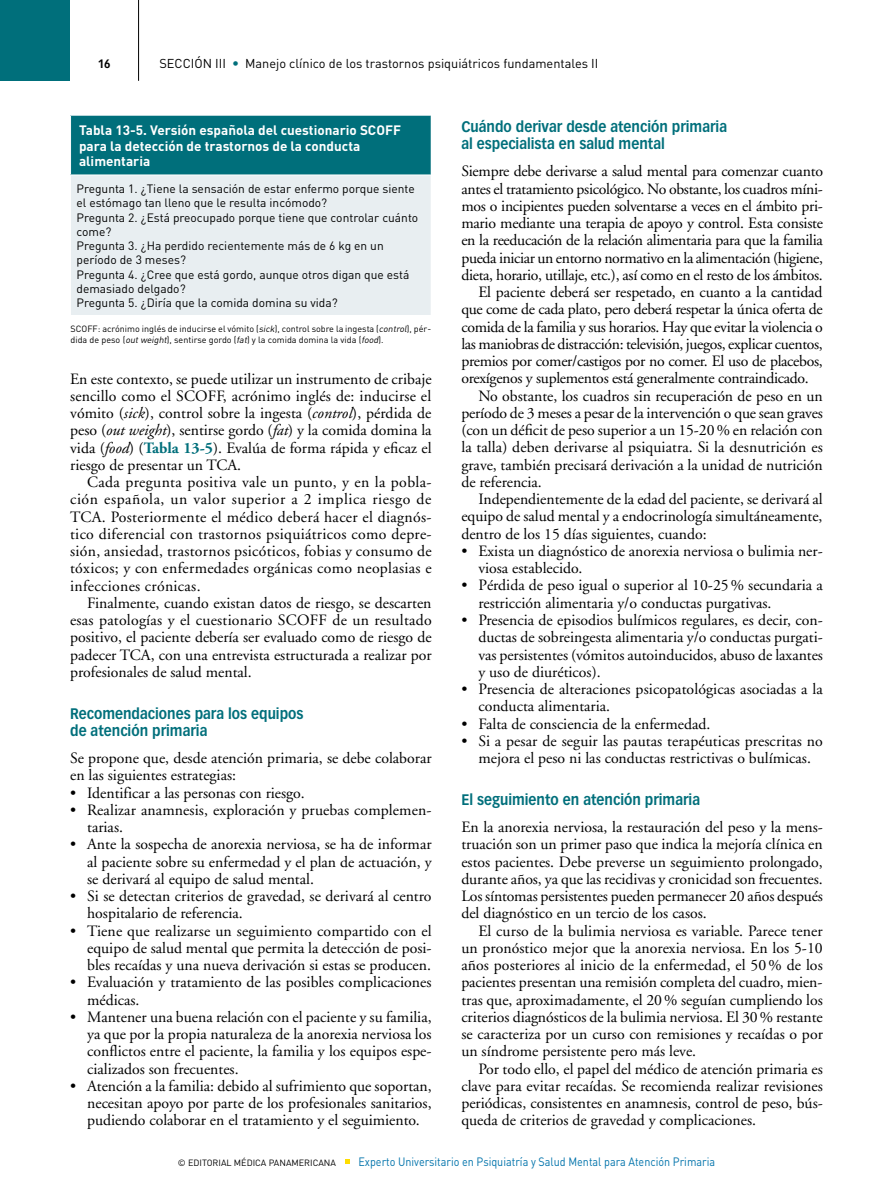
<style>
.page{position:relative;width:893px;height:1191px;background:#fff}
.page>*{position:absolute;margin:0;border:0;box-sizing:border-box;transform-origin:0 0}
.t1{font:15.75px/17.2px "Adobe Garamond";color:#000;text-align:justify}
.t2{font:15.75px "Adobe Garamond";letter-spacing:-.02em;color:#000}
.t3{font:15.75px "Adobe Garamond";letter-spacing:-.025em;color:#000}
.t4{font:700 15px/17.2px "Vectora LT Std";color:#006f7b;scale:.9 1}
.t5{font:700 13.5px/15.8px "DIN";color:#fff}
.t6{font:12.75px "DIN Pro";color:#000}
.t7{font:12px/14.2px "DIN";color:#000}
.t8{font:12px "DIN";color:#0073ab;scale:.9 1}
.t9{font:700 12px "Vectora LT Std";color:#000;scale:.9 1}
.t10{font:9px/11.2px "DIN";color:#000}
.s1{font-family:"Vectora LT Std";color:#006f7b}
.s2{font-style:italic}
.s3{font-weight:700;color:#006f7b}
</style>
<div class="page">
<div style="left:0;top:0;width:70px;height:81px;background:#006f7b"></div>
<hr style="left:138px;top:0;width:1px;height:81px;background:#000">
<svg style="left:345px;top:1159px;width:4px;height:5px"></svg>
<div style="left:71px;top:115px;width:360px;height:60px;background:#006f7b"></div>
<div style="left:71px;top:175px;width:360px;height:141px;background:#e8eef1"></div>
<hr style="left:70px;top:115px;width:362px;height:1px;background:#fff">
<hr style="left:70px;top:175px;width:362px;height:1px;background:#fff">
<p class="t9" style="left:98px;top:56px;width:16px">16</p>
<p class="t6" style="left:159px;top:53px;width:440px">SECCIÓN III <span class="s1">•</span> Manejo clínico de los trastornos psiquiátricos fundamentales II</p>
<p class="t5" style="left:79px;top:122px;width:323px">Tabla 13-5. Versión española del cuestionario SCOFF para la detección de trastornos de la conducta alimentaria</p>
<p class="t7" style="left:77px;top:181px;width:343px">Pregunta 1. ¿Tiene la sensación de estar enfermo porque siente el estómago tan lleno que le resulta incómodo?<br>Pregunta 2. ¿Está preocupado porque tiene que controlar cuánto come?<br>Pregunta 3. ¿Ha perdido recientemente más de 6 kg en un período de 3 meses?<br>Pregunta 4. ¿Cree que está gordo, aunque otros digan que está demasiado delgado?<br>Pregunta 5. ¿Diría que la comida domina su vida?</p>
<p class="t10" style="left:71px;top:322px;width:362px">SCOFF: acrónimo inglés de inducirse el vómito (<span class="s2">sick</span>), control sobre la ingesta (<span class="s2">control</span>), pér&shy;dida de peso (<span class="s2">outweight</span>), sentirse gordo (<span class="s2">fat</span>) y la comida domina la vida (<span class="s2">food</span>).</p>
<p class="t1" style="left:70px;top:370px;width:363px">En este contexto, se puede utilizar un instrumento de cribaje sencillo como el SCOFF, acrónimo inglés de: inducirse el vómito (<span class="s2">sick</span>), control sobre la ingesta (<span class="s2">control</span>), pérdida de peso (<span class="s2">out weight</span>), sentirse gordo (<span class="s2">fat</span>) y la comida domina la vida (<span class="s2">food</span>) (<span class="s3">Tabla 13-5</span>). Evalúa de forma rápida y eficaz el riesgo de presentar un TCA.</p>
<p class="t1" style="left:70px;top:474px;width:363px;text-indent:17px">Cada pregunta positiva vale un punto, y en la pobla&shy;ción española, un valor superior a 2 implica riesgo de TCA. Posteriormente el médico deberá hacer el diagnós&shy;tico diferencial con trastornos psiquiátricos como depre&shy;sión, ansiedad, trastornos psicóticos, fobias y consumo de tóxicos; y con enfermedades orgánicas como neoplasias e infecciones crónicas.</p>
<p class="t1" style="left:70px;top:594px;width:363px;text-indent:17px">Finalmente, cuando existan datos de riesgo, se descarten esas patologías y el cuestionario SCOFF de un resultado positivo, el paciente debería ser evaluado como de riesgo de padecer TCA, con una entrevista estructurada a realizar por profesionales de salud mental.</p>
<p class="t4" style="left:70px;top:705px;width:261px">Recomendaciones para los equipos de atención primaria</p>
<p class="t1" style="left:70px;top:750px;width:363px">Se propone que, desde atención primaria, se debe colaborar en las siguientes estrategias:</p>
<p class="t1" style="left:70px;top:784px;width:236px">• Identificar a las personas con riesgo.</p>
<p class="t1" style="left:87px;top:801px;width:346px;text-indent:-17px">• Realizar anamnesis, exploración y pruebas complemen&shy;tarias.</p>
<p class="t1" style="left:87px;top:836px;width:346px;text-indent:-17px">• Ante la sospecha de anorexia nerviosa, se ha de informar al paciente sobre su enfermedad y el plan de actuación, y se derivará al equipo de salud mental.</p>
<p class="t1" style="left:87px;top:888px;width:346px;text-indent:-17px">• Si se detectan criterios de gravedad, se derivará al centro hospitalario de referencia.</p>
<p class="t1" style="left:87px;top:922px;width:346px;text-indent:-17px">• Tiene que realizarse un seguimiento compartido con el equipo de salud mental que permita la detección de posi&shy;bles recaídas y una nueva derivación si estas se producen.</p>
<p class="t1" style="left:87px;top:974px;width:346px;text-indent:-17px">• Evaluación y tratamiento de las posibles complicaciones médicas.</p>
<p class="t1" style="left:87px;top:1008px;width:346px;text-indent:-17px">• Mantener una buena relación con el paciente y su familia, ya que por la propia naturaleza de la anorexia nerviosa los conflictos entre el paciente, la familia y los equipos espe&shy;cializados son frecuentes.</p>
<p class="t1" style="left:87px;top:1077px;width:346px;text-indent:-17px">• Atención a la familia: debido al sufrimiento que soportan, necesitan apoyo por parte de los profesionales sanitarios, pudiendo colaborar en el tratamiento y el seguimiento.</p>
<p class="t4" style="left:461px;top:118px;width:297px">Cuándo derivar desde atención primaria al especialista en salud mental</p>
<p class="t1" style="left:461px;top:163px;width:363px">Siempre debe derivarse a salud mental para comenzar cuanto</p>
<p class="t2" style="left:461px;top:180px;width:363px">antes el tratamiento psicológico. No obstante, los cuadros míni-</p>
<p class="t2" style="left:461px;top:197px;width:363px">mos o incipientes pueden solventarse a veces en el ámbito pri-</p>
<p class="t1" style="left:461px;top:215px;width:363px">mario mediante una terapia de apoyo y control. Esta consiste</p>
<p class="t2" style="left:461px;top:232px;width:363px">en la reeducación de la relación alimentaria para que la familia</p>
<p class="t3" style="left:461px;top:249px;width:363px">pueda iniciar un entorno normativo en la alimentación (higiene,</p>
<p class="t2" style="left:461px;top:266px;width:363px">dieta, horario, utillaje, etc.), así como en el resto de los ámbitos.</p>
<p class="t1" style="left:478px;top:284px;width:346px">El paciente deberá ser respetado, en cuanto a la cantidad</p>
<p class="t2" style="left:461px;top:301px;width:363px">que come de cada plato, pero deberá respetar la única oferta de</p>
<p class="t2" style="left:461px;top:318px;width:363px">comida de la familia y sus horarios. Hay que evitar la violencia o</p>
<p class="t3" style="left:461px;top:335px;width:363px">las maniobras de distracción: televisión, juegos, explicar cuentos,</p>
<p class="t2" style="left:461px;top:353px;width:363px">premios por comer/castigos por no comer. El uso de placebos,</p>
<p class="t2" style="left:461px;top:370px;width:349px">orexígenos y suplementos está generalmente contraindicado.</p>
<p class="t1" style="left:478px;top:387px;width:346px">No obstante, los cuadros sin recuperación de peso en un</p>
<p class="t1" style="left:461px;top:405px;width:363px">período de 3 meses a pesar de la intervención o que sean graves</p>
<p class="t1" style="left:461px;top:422px;width:363px">(con un déficit de peso superior a un 15-20% en relación con</p>
<p class="t1" style="left:461px;top:439px;width:363px">la talla) deben derivarse al psiquiatra. Si la desnutrición es</p>
<p class="t1" style="left:461px;top:456px;width:363px">grave, también precisará derivación a la unidad de nutrición</p>
<p class="t1" style="left:461px;top:474px;width:82px">de referencia.</p>
<p class="t1" style="left:478px;top:491px;width:346px">Independientemente de la edad del paciente, se derivará al</p>
<p class="t1" style="left:461px;top:508px;width:363px">equipo de salud mental y a endocrinología simultáneamente,</p>
<p class="t1" style="left:461px;top:525px;width:247px">dentro de los 15 días siguientes, cuando:</p>
<p class="t1" style="left:478px;top:543px;width:346px;text-indent:-17px">• Exista un diagnóstico de anorexia nerviosa o bulimia ner&shy;viosa establecido.</p>
<p class="t1" style="left:478px;top:577px;width:346px;text-indent:-17px">• Pérdida de peso igual o superior al 10-25% secundaria a restricción alimentaria y/o conductas purgativas.</p>
<p class="t1" style="left:478px;top:612px;width:346px;text-indent:-17px">• Presencia de episodios bulímicos regulares, es decir, con&shy;ductas de sobreingesta alimentaria y/o conductas purgati&shy;vas persistentes (vómitos autoinducidos, abuso de laxantes y uso de diuréticos).</p>
<p class="t1" style="left:478px;top:681px;width:346px;text-indent:-17px">• Presencia de alteraciones psicopatológicas asociadas a la conducta alimentaria.</p>
<p class="t1" style="left:461px;top:715px;width:251px">• Falta de consciencia de la enfermedad.</p>
<p class="t1" style="left:461px;top:732px;width:363px;text-align:center">• Si a pesar de seguir las pautas terapéuticas prescritas no mejora el peso ni las conductas restrictivas o bulímicas.</p>
<p class="t4" style="left:461px;top:791px;width:267px">El seguimiento en atención primaria</p>
<p class="t1" style="left:461px;top:819px;width:363px">En la anorexia nerviosa, la restauración del peso y la mens&shy;truación son un primer paso que indica la mejoría clínica en estos pacientes. Debe preverse un seguimiento prolongado, durante años, ya que las recidivas y cronicidad son frecuentes.<br>Los síntomas persistentes pueden permanecer 20 años después del diagnóstico en un tercio de los casos.</p>
<p class="t1" style="left:461px;top:922px;width:363px;text-indent:17px">El curso de la bulimia nerviosa es variable. Parece tener un pronóstico mejor que la anorexia nerviosa. En los 5-10 años posteriores al inicio de la enfermedad, el 50% de los pacientes presentan una remisión completa del cuadro, mien&shy;tras que, aproximadamente, el 20% seguían cumpliendo los criterios diagnósticos de la bulimia nerviosa. El 30% restante se caracteriza por un curso con remisiones y recaídas o por un síndrome persistente pero más leve.</p>
<p class="t1" style="left:461px;top:1060px;width:363px;text-indent:17px">Por todo ello, el papel del médico de atención primaria es clave para evitar recaídas. Se recomienda realizar revisiones periódicas, consistentes en anamnesis, control de peso, bús&shy;queda de criterios de gravedad y complicaciones.</p>
<p class="t10" style="left:178px;top:1156px;width:160px">© EDITORIAL MÉDICA PANAMERICANA</p>
<p class="t8" style="left:358px;top:1153px;width:398px">Experto Universitario en Psiquiatría y Salud Mental para Atención Primaria</p>
</div>
